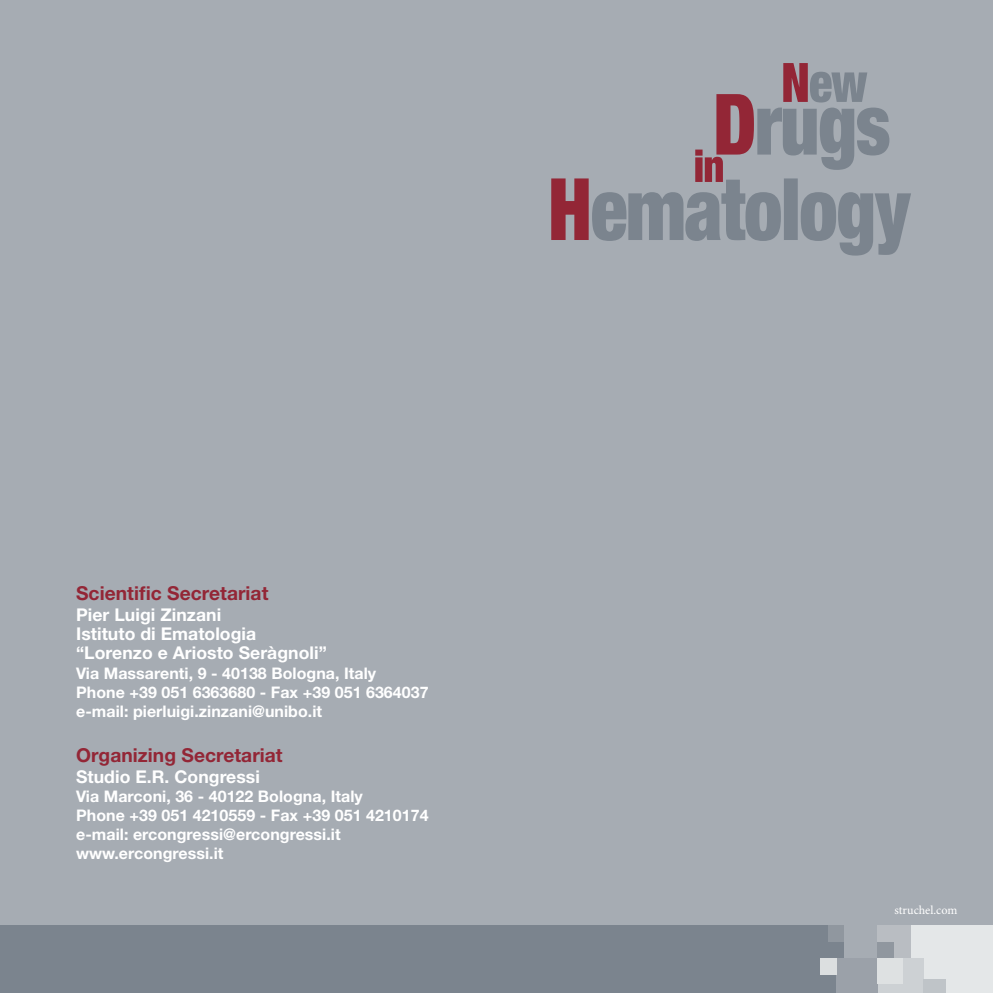
<style>
.page{position:relative;width:993px;height:993px;background:#fff}
.page>*{position:absolute;margin:0;border:0;box-sizing:border-box;transform-origin:0 0}
.t1{font:700 19.25px "Helvetica Neue";letter-spacing:.005em;color:#932636}
.t2{font:700 17.5px/19.2px "Helvetica Neue";letter-spacing:.005em;color:#fff}
.t3{font:700 15.92px/19.2px "Helvetica Neue";letter-spacing:.005em;color:#fff}
.t4{font:12.25px "Minion Pro";letter-spacing:-.005em;color:#fff}
</style>
<div class="page">
<div style="left:0;top:0;width:992px;height:992px;background:#a6acb3"></div>
<div style="left:0;top:924px;width:992px;height:68px;background:#7b848e"></div>
<div style="left:910px;top:924px;width:82px;height:68px;background:#e4e7e8"></div>
<svg style="left:551px;top:63px;width:359px;height:192px"></svg>
<div style="left:827px;top:924px;width:17px;height:17px;background:#90979f"></div>
<div style="left:844px;top:924px;width:33px;height:34px;background:#a6acb3"></div>
<div style="left:877px;top:924px;width:33px;height:34px;background:#b9bdc2"></div>
<div style="left:877px;top:941px;width:16px;height:17px;background:#90979f"></div>
<div style="left:836px;top:958px;width:41px;height:34px;background:#9ba1a9"></div>
<div style="left:877px;top:958px;width:46px;height:34px;background:#cdd1d4"></div>
<div style="left:923px;top:978px;width:23px;height:14px;background:#bfc4c8"></div>
<div style="left:819px;top:958px;width:17px;height:16px;background:#dcdfe0"></div>
<div style="left:877px;top:958px;width:25px;height:25px;background:#dee1e2"></div>
<p class="t1" style="left:76px;top:581px;width:194px">Scientific Secretariat</p>
<p class="t2" style="left:76px;top:604px;width:252px">Pier Luigi Zinzani<br>Istituto di Ematologia “Lorenzo e Ariosto Seràgnoli”</p>
<p class="t3" style="left:76px;top:662px;width:354px">Via Massarenti, 9 - 40138 Bologna, Italy<br>Phone +39 051 6363680 - Fax +39 051 6364037 e-mail: pierluigi.zinzani@unibo.it</p>
<p class="t1" style="left:76px;top:742px;width:208px">Organizing Secretariat</p>
<p class="t2" style="left:76px;top:766px;width:185px">Studio E.R. Congressi</p>
<p class="t3" style="left:76px;top:785px;width:354px">Via Marconi, 36 - 40122 Bologna, Italy<br>Phone +39 051 4210559 - Fax +39 051 4210174 e-mail: ercongressi@ercongressi.it www.ercongressi.it</p>
<p class="t4" style="left:894px;top:902px;width:64px">struchel.com</p>
</div>
